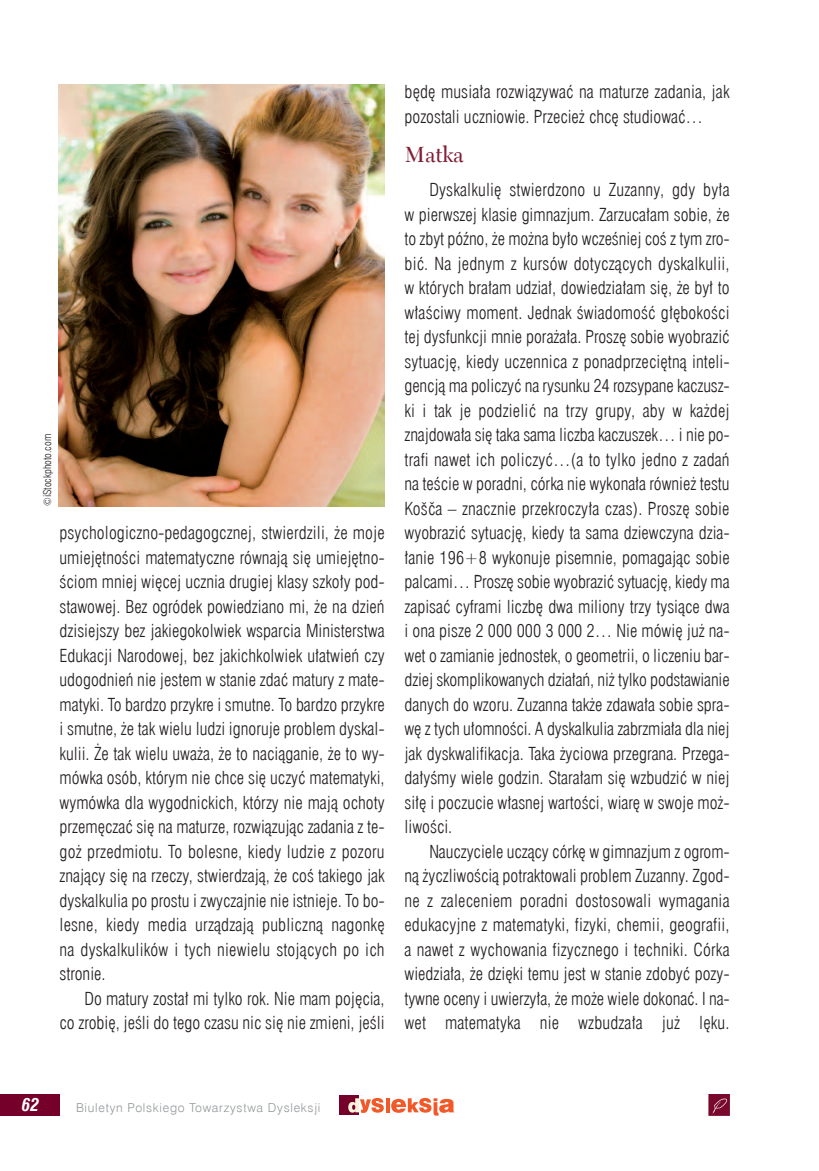
<style>
.page{position:relative;width:819px;height:1171px;background:#fff}
.page>*{position:absolute;margin:0;border:0;box-sizing:border-box;transform-origin:0 0}
.t1{font:22.75px "Transit 511 EU";color:#801e36}
.t2{font:17.5px/24.5px "Swis 721 Lt Cn EU";color:#231f20;text-align:justify}
.t3{font:italic 700 17.5px "Swis 721 Cn EU";color:#fff}
.t4{font:12.25px "Swis 721 Lt EU";letter-spacing:.06em;color:#939598}
.t5{font:10.5px "Swis 721 Lt Cn EU";color:#231f20}
</style>
<div class="page">
<div style="left:0;top:1094px;width:60px;height:22px;background:#75012a"></div>
<svg style="left:708px;top:1094px;width:21px;height:22px"></svg>
<div style="left:339px;top:1095px;width:20px;height:20px;background:#75012a"></div>
<svg style="left:348px;top:1098px;width:36px;height:15px"></svg>
<svg style="left:386px;top:1098px;width:3px;height:14px"></svg>
<svg style="left:391px;top:1098px;width:63px;height:17px"></svg>
<img style="left:58px;top:84px;width:326px;height:422px">
<p class="t5" style="left:41px;top:506px;width:74px;rotate:-90deg">©iStockphoto.com</p>
<p class="t2" style="left:60px;top:520px;width:326px">psychologiczno-pedagogcznej, stwierdzili, że moje umiejętności matematyczne równają się umiejętno&shy;ściom mniej więcej ucznia drugiej klasy szkoły pod&shy;stawowej. Bez ogródek powiedziano mi, że na dzień dzisiejszy bez jakiegokolwiek wsparcia Ministerstwa Edukacji Narodowej, bez jakichkolwiek ułatwień czy udogodnień nie jestem w stanie zdać matury z mate&shy;matyki. To bardzo przykre i smutne. To bardzo przykre i smutne, że tak wielu ludzi ignoruje problem dyskal&shy;kulii. Że tak wielu uważa, że to naciąganie, że to wy&shy;mówka osób, którym nie chce się uczyć matematyki, wymówka dla wygodnickich, którzy nie mają ochoty przemęczać się na maturze, rozwiązując zadania z te&shy;goż przedmiotu. To bolesne, kiedy ludzie z pozoru znający się na rzeczy, stwierdzają, że coś takiego jak dyskalkulia po prostu i zwyczajnie nie istnieje. To bo&shy;lesne, kiedy media urządzają publiczną nagonkę na dyskalkulików i tych niewielu stojących po ich stronie.</p>
<p class="t2" style="left:60px;top:986px;width:326px;text-align:right">Do matury został mi tylko rok. Nie mam pojęcia,<br>co zrobię, jeśli do tego czasu nic się nie zmieni, jeśli</p>
<p class="t2" style="left:404px;top:79px;width:326px">będę musiała rozwiązywać na maturze zadania, jak pozostali uczniowie. Przecież chcę studiować…</p>
<h1 class="t1" style="left:404px;top:141px;width:60px">Matka</h1>
<p class="t2" style="left:404px;top:177px;width:326px;text-indent:25px">Dyskalkulię stwierdzono u Zuzanny, gdy była w pierwszej klasie gimnazjum. Zarzucałam sobie, że to zbyt późno, że można było wcześniej coś z tym zro&shy;bić. Na jednym z kursów dotyczących dyskalkulii, w których brałam udział, dowiedziałam się, że był to właściwy moment. Jednak świadomość głębokości tej dysfunkcji mnie porażała. Proszę sobie wyobrazić sytuację, kiedy uczennica z ponadprzeciętną inteli&shy;gencją ma policzyć na rysunku 24 rozsypane kaczusz&shy;ki i tak je podzielić na trzy grupy, aby w każdej znajdowała się taka sama liczba kaczuszek… i nie po&shy;trafi nawet ich policzyć…(a to tylko jedno z zadań na teście w poradni, córka nie wykonała również testu Košča – znacznie przekroczyła czas). Proszę sobie wyobrazić sytuację, kiedy ta sama dziewczyna dzia&shy;łanie 196+8 wykonuje pisemnie, pomagając sobie palcami… Proszę sobie wyobrazić sytuację, kiedy ma zapisać cyframi liczbę dwa miliony trzy tysiące dwa i ona pisze 2 000 000 3 000 2… Nie mówię już na&shy;wet o zamianie jednostek, o geometrii, o liczeniu bar&shy;dziej skomplikowanych działań, niż tylko podstawianie danych do wzoru. Zuzanna także zdawała sobie spra&shy;wę z tych ułomności. A dyskalkulia zabrzmiała dla niej jak dyskwalifikacja. Taka życiowa przegrana. Przega&shy;dałyśmy wiele godzin. Starałam się wzbudzić w niej siłę i poczucie własnej wartości, wiarę w swoje moż&shy;liwości.</p>
<p class="t2" style="left:404px;top:839px;width:326px;text-indent:25px">Nauczyciele uczący córkę w gimnazjum z ogrom&shy;ną życzliwością potraktowali problem Zuzanny. Zgod&shy;ne z zaleceniem poradni dostosowali wymagania edukacyjne z matematyki, fizyki, chemii, geografii, a nawet z wychowania fizycznego i techniki. Córka wiedziała, że dzięki temu jest w stanie zdobyć pozy&shy;tywne oceny i uwierzyła, że może wiele dokonać. I na&shy;wet matematyka nie wzbudzała już lęku.</p>
<p class="t3" style="left:22px;top:1094px;width:19px">62</p>
<p class="t4" style="left:76px;top:1099px;width:246px">Biuletyn Polskiego Towarzystwa Dysleksji</p>
</div>
